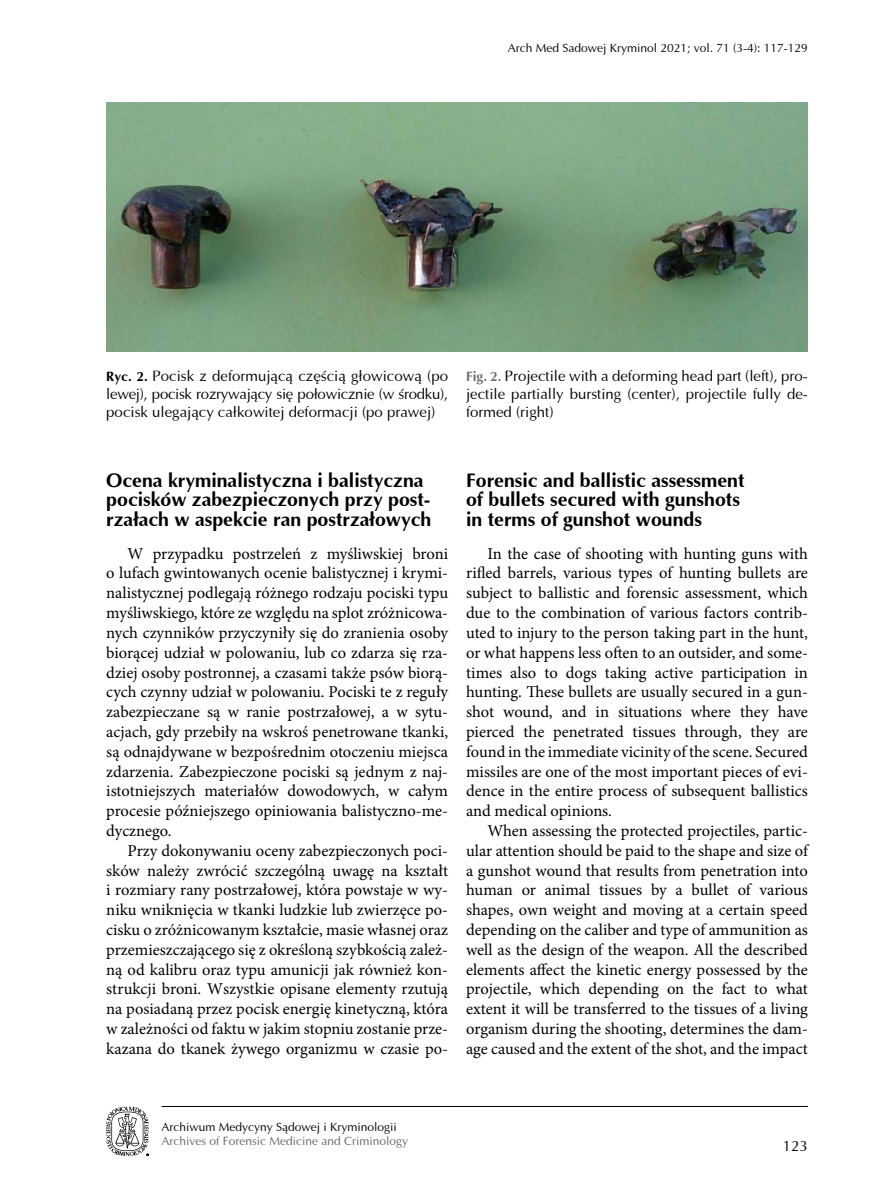
<style>
.page{position:relative;width:893px;height:1191px;background:#fff}
.page>*{position:absolute;margin:0;border:0;box-sizing:border-box;transform-origin:0 0}
.t1{font:700 19.5px/19.8px "Ottawa";color:#000}
.t2{font:16.5px/19.8px "Minion Pro";color:#000;text-align:justify}
.t3{font:15px/18px "Ottawa";color:#000;text-align:justify}
.t4{font:12px "Ottawa";color:#000}
.t5{font:12px "Ottawa";color:#656565}
.s1{font-weight:700;font-size:13.5px}
.s2{font-weight:700;font-size:13.5px;color:#6f6f6e}
</style>
<div class="page">
<hr style="left:162px;top:1106px;width:646px;height:1px;background:#000">
<svg style="left:106px;top:1106px;width:43px;height:50px"></svg>
<img style="left:106px;top:102px;width:702px;height:250px">
<p class="t4" style="left:508px;top:40px;width:302px">Arch Med Sadowej Kryminol 2021; vol. 71 (3-4): 117-129</p>
<p class="t3" style="left:106px;top:367px;width:343px"><span class="s1">Ryc. 2.</span> Pocisk z deformującą częścią głowicową (po lewej), pocisk rozrywający się połowicznie (w środku), pocisk ulegający całkowitej deformacji (po prawej)</p>
<p class="t3" style="left:466px;top:367px;width:343px"><span class="s2">Fig. 2.</span> Projectile with a deforming head part (left), pro&shy;jectile partially bursting (center), projectile fully de&shy;formed (right)</p>
<p class="t1" style="left:106px;top:470px;width:327px">Ocena kryminalistyczna i balistyczna pocisków zabezpieczonych przy post&shy;rzałach w aspekcie ran postrzałowych</p>
<p class="t2" style="left:106px;top:543px;width:343px;text-indent:21px">W przypadku postrzeleń z myśliwskiej broni o lufach gwintowanych ocenie balistycznej i krymi&shy;nalistycznej podlegają różnego rodzaju pociski typu myśliwskiego, które ze względu na splot zróżnicowa&shy;nych czynników przyczyniły się do zranienia osoby biorącej udział w polowaniu, lub co zdarza się rza&shy;dziej osoby postronnej, a czasami także psów biorą&shy;cych czynny udział w polowaniu. Pociski te z reguły zabezpieczane są w ranie postrzałowej, a w sytu&shy;acjach, gdy przebiły na wskroś penetrowane tkanki, są odnajdywane w bezpośrednim otoczeniu miejsca zdarzenia. Zabezpieczone pociski są jednym z naj&shy;istotniejszych materiałów dowodowych, w całym procesie późniejszego opiniowania balistyczno-me&shy;dycznego.</p>
<p class="t2" style="left:106px;top:840px;width:343px;text-indent:21px">Przy dokonywaniu oceny zabezpieczonych poci&shy;sków należy zwrócić szczególną uwagę na kształt i rozmiary rany postrzałowej, która powstaje w wy&shy;niku wniknięcia w tkanki ludzkie lub zwierzęce po&shy;cisku o zróżnicowanym kształcie, masie własnej oraz przemieszczającego się z określoną szybkością zależ&shy;ną od kalibru oraz typu amunicji jak również kon&shy;strukcji broni. Wszystkie opisane elementy rzutują na posiadaną przez pocisk energię kinetyczną, która w zależności od faktu w jakim stopniu zostanie prze&shy;kazana do tkanek żywego organizmu w czasie po-</p>
<p class="t1" style="left:466px;top:470px;width:280px">Forensic and ballistic assessment of bullets secured with gunshots in terms of gunshot wounds</p>
<p class="t2" style="left:466px;top:543px;width:343px;text-indent:21px">In the case of shooting with hunting guns with rifled barrels, various types of hunting bullets are subject to ballistic and forensic assessment, which due to the combination of various factors contrib&shy;uted to injury to the person taking part in the hunt, or what happens less often to an outsider, and some&shy;times also to dogs taking active participation in hunting. These bullets are usually secured in a gun&shy;shot wound, and in situations where they have pierced the penetrated tissues through, they are found in the immediate vicinity of the scene. Secured missiles are one of the most important pieces of evi&shy;dence in the entire process of subsequent ballistics and medical opinions.</p>
<p class="t2" style="left:466px;top:821px;width:343px;text-indent:21px">When assessing the protected projectiles, partic&shy;ular attention should be paid to the shape and size of a gunshot wound that results from penetration into human or animal tissues by a bullet of various shapes, own weight and moving at a certain speed depending on the caliber and type of ammunition as well as the design of the weapon. All the described elements affect the kinetic energy possessed by the projectile, which depending on the fact to what extent it will be transferred to the tissues of a living organism during the shooting, determines the dam&shy;age caused and the extent of the shot, and the impact</p>
<p class="t4" style="left:162px;top:1119px;width:237px">Archiwum Medycyny Sądowej i Kryminologii</p>
<p class="t5" style="left:162px;top:1134px;width:248px">Archives of Forensic Medicine and Criminology</p>
<p class="t3" style="left:783px;top:1136px;width:27px">123</p>
</div>
